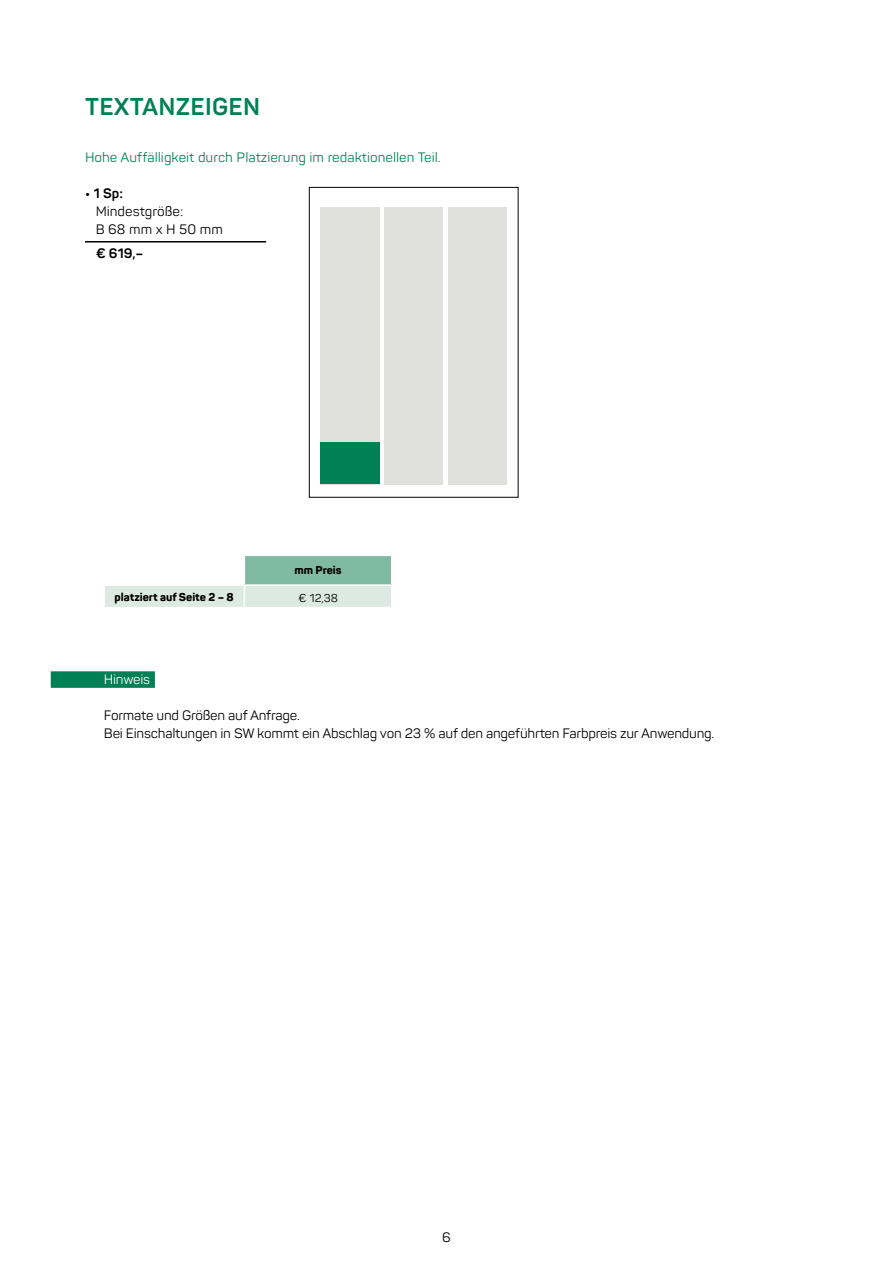
<style>
.page{position:relative;width:893px;height:1263px;background:#fff}
.page>*{position:absolute;margin:0;border:0;box-sizing:border-box;transform-origin:0 0}
.t1{font:700 24px "Panton";letter-spacing:.01em;color:#008054}
.t2{font:13.5px/18px "Panton";letter-spacing:-.02em;color:#000}
.t3{font:13.5px "Panton";color:#008054}
.t4{font:13.5px/18px "Panton";color:#000}
.t5{font:700 13.5px "Panton";color:#000}
.t6{font:13.5px "Panton";letter-spacing:-.02em;color:#fff}
.t7{font:800 11.25px "Panton";color:#000}
.t8{font:11.25px "Panton";color:#000}
</style>
<div class="page">
<svg style="left:105px;top:556px;width:287px;height:51px"></svg>
<hr style="left:103px;top:584px;width:141px;height:2px;background:#fff">
<div style="left:309px;top:187px;width:209px;height:311px;border:1px solid #000"></div>
<div style="left:321px;top:207px;width:59px;height:277px;background:#e0e1dc"></div>
<div style="left:384px;top:207px;width:59px;height:277px;background:#e0e1dc"></div>
<div style="left:448px;top:207px;width:58px;height:277px;background:#e0e1dc"></div>
<div style="left:321px;top:443px;width:59px;height:41px;background:#008054"></div>
<hr style="left:85px;top:241px;width:181px;height:1px;background:#000">
<div style="left:51px;top:671px;width:104px;height:17px;background:#008054"></div>
<h1 class="t1" style="left:85px;top:92px;width:176px">TEXTANZEIGEN</h1>
<p class="t3" style="left:85px;top:149px;width:357px">Hohe Auffälligkeit durch Platzierung im redaktionellen Teil.</p>
<p class="t5" style="left:85px;top:185px;width:39px">• 1 Sp:</p>
<p class="t4" style="left:96px;top:202px;width:129px">Mindestgröße:<br>B 68 mm x H 50 mm</p>
<p class="t5" style="left:96px;top:245px;width:49px">€ 619,–</p>
<p class="t7" style="left:294px;top:563px;width:49px">mm Preis</p>
<p class="t7" style="left:115px;top:589px;width:121px">platziert auf Seite 2 – 8</p>
<p class="t8" style="left:298px;top:591px;width:42px">€ 12,38</p>
<p class="t6" style="left:104px;top:671px;width:48px">Hinweis</p>
<p class="t2" style="left:104px;top:706px;width:612px">Formate und Größen auf Anfrage.<br>Bei Einschaltungen in SW kommt ein Abschlag von 23 % auf den angeführten Farbpreis zur Anwendung.</p>
<p class="t2" style="left:442px;top:1228px;width:10px">6</p>
</div>
